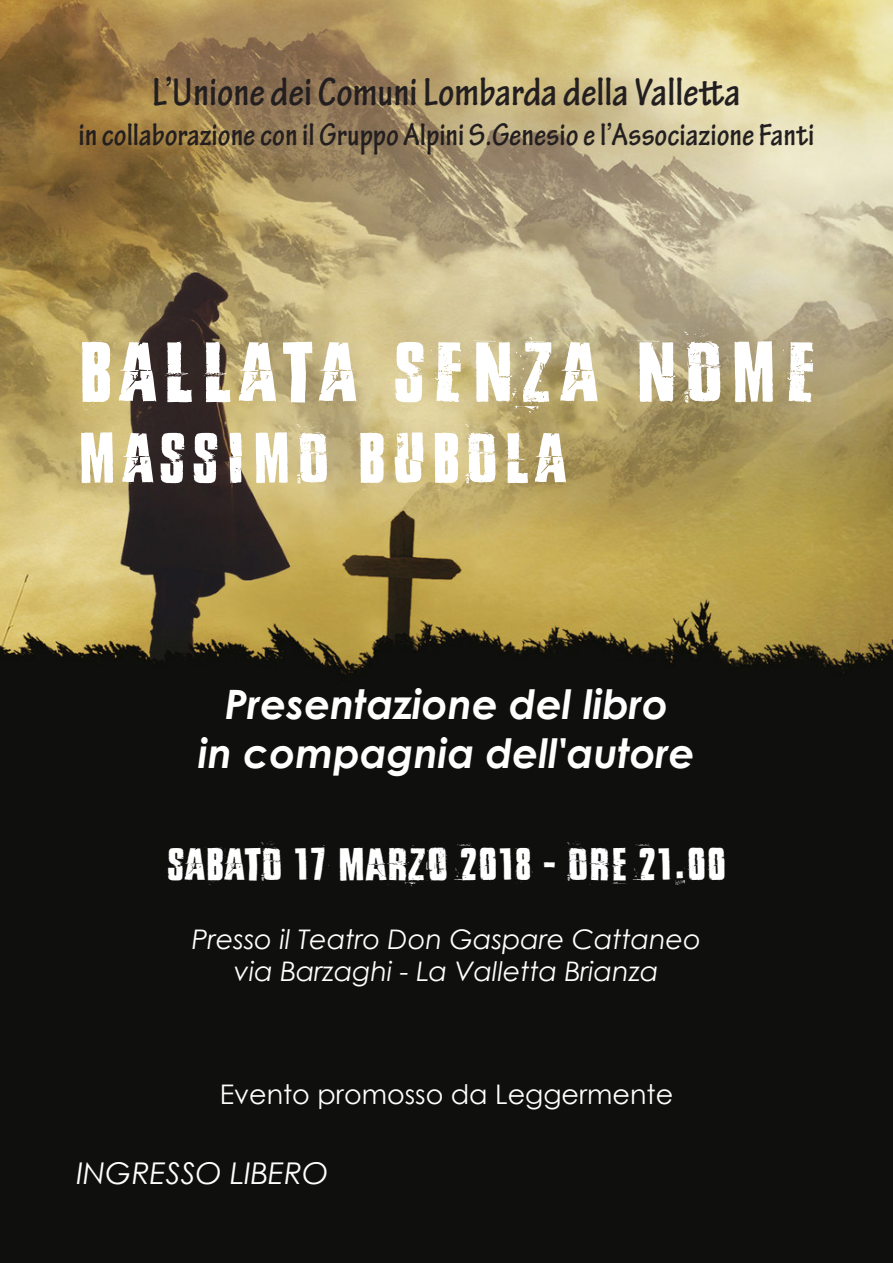
<style>
.page{position:relative;width:893px;height:1263px;background:#fff}
.page>*{position:absolute;margin:0;border:0;box-sizing:border-box;transform-origin:0 0}
.t1{font:81px "Bytheway";letter-spacing:.07em;color:#fff}
.t2{font:67.5px "Bytheway";letter-spacing:.07em;color:#fff}
.t3{font:43.5px "Bytheway";color:#fff}
.t4{font:700 condensed 42px "Tekton Pro";color:#231f20}
.t5{font:italic 700 40.5px "Century Gothic";color:#fff}
.t6{font:700 condensed 33px "Tekton Pro";color:#231f20}
.t7{font:italic 30px "Century Gothic";color:#fff}
.t8{font:italic 27px "Century Gothic";color:#fff}
.t9{font:27px "Century Gothic";color:#fff}
</style>
<div class="page">
<img style="left:0;top:0;width:893px;height:740px">
<div style="left:0;top:740px;width:893px;height:523px;background:#0f0f0d"></div>
<p class="t4" style="left:152px;top:67px;width:590px">L’Unione dei Comuni Lombarda della Valletta</p>
<p class="t6" style="left:78px;top:115px;width:738px">in collaborazione con il Gruppo Alpini S.Genesio e l’Associazione Fanti</p>
<p class="t1" style="left:77px;top:323px;width:741px">BALLATA SENZA NOME</p>
<p class="t2" style="left:77px;top:417px;width:491px">MASSIMO BUBOLA</p>
<p class="t5" style="left:225px;top:674px;width:445px">Presentazione del libro</p>
<p class="t5" style="left:198px;top:722px;width:498px">in compagnia dell'autore</p>
<p class="t3" style="left:167px;top:838px;width:561px">SABATO 17 MARZO 2018 - ORE 21.00</p>
<p class="t8" style="left:192px;top:920px;width:511px">Presso il Teatro Don Gaspare Cattaneo</p>
<p class="t8" style="left:234px;top:952px;width:426px">via Barzaghi - La Valletta Brianza</p>
<p class="t9" style="left:220px;top:1075px;width:455px">Evento promosso da Leggermente</p>
<p class="t7" style="left:77px;top:1152px;width:253px">INGRESSO LIBERO</p>
</div>
